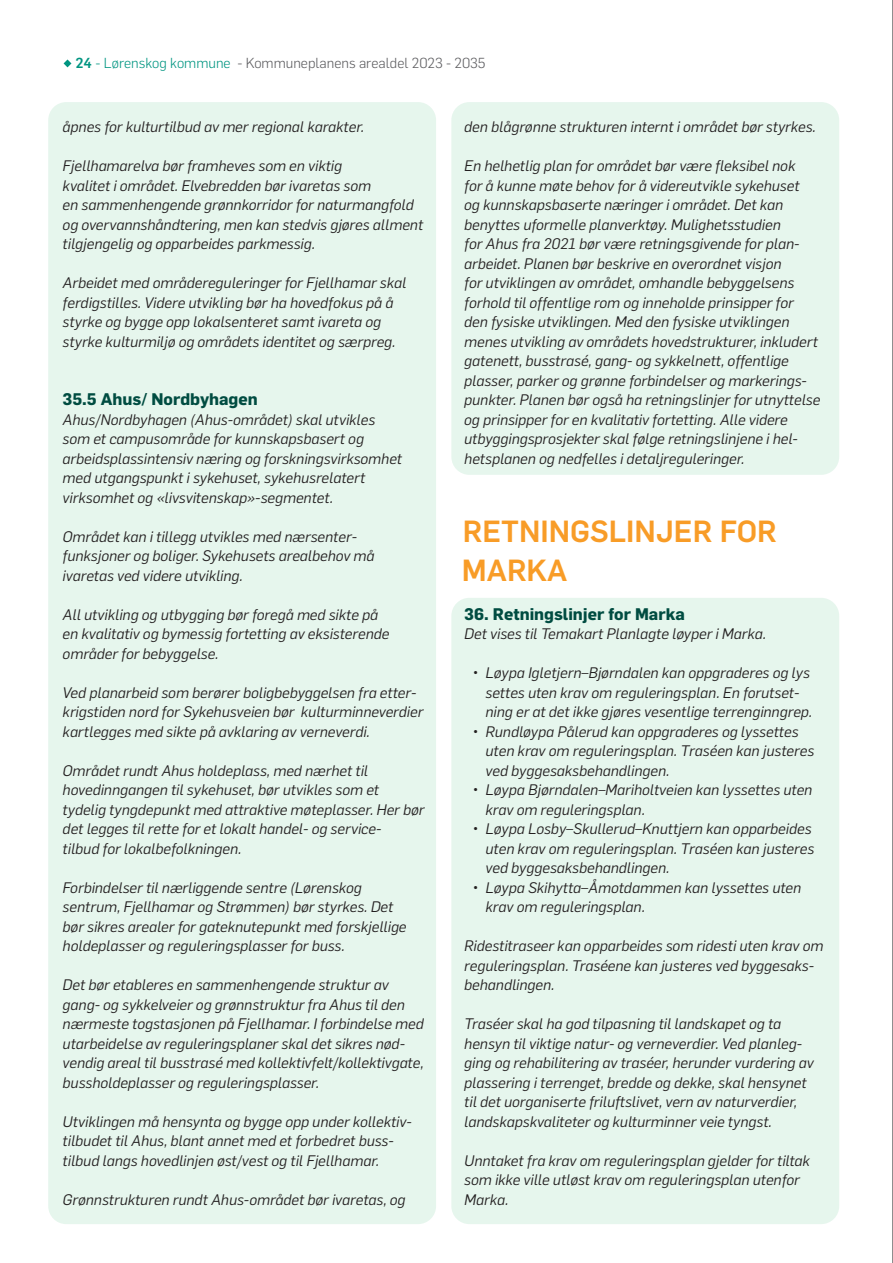
<style>
.page{position:relative;width:893px;height:1263px;background:#fff}
.page>*{position:absolute;margin:0;border:0;box-sizing:border-box;transform-origin:0 0}
.t1{font:500 30px/39px "Flama";color:#f89c27}
.t2{font:700 16.5px "Flama";color:#004c41}
.t3{font:italic 15px/19.5px "Flama";color:#231f20}
.t4{font:300 14.25px "Flama";color:#5c5c5f}
.s1{font-weight:500;color:#009581}
.s2{color:#009581}
.s3{font-style:normal}
</style>
<div class="page">
<hr style="left:892px;top:0;width:1px;height:1263px;background:#231f20">
<div style="left:48px;top:102px;width:388px;height:1122px;background:#e6f6ed;border-radius:18px"></div>
<div style="left:451px;top:102px;width:388px;height:373px;background:#e6f6ed;border-radius:18px"></div>
<div style="left:451px;top:598px;width:388px;height:626px;background:#e6f6ed;border-radius:18px"></div>
<svg style="left:64px;top:59px;width:7px;height:8px"></svg>
<p class="t4" style="left:75px;top:53px;width:412px"><span class="s1">24</span> <span class="s2">- Lørenskog kommune</span> - Kommuneplanens arealdel 2023 - 2035</p>
<p class="t3" style="left:63px;top:116px;width:303px">åpnes for kulturtilbud av mer regional karakter.</p>
<p class="t3" style="left:63px;top:155px;width:362px">Fjellhamarelva bør framheves som en viktig<br>kvalitet i området. Elvebredden bør ivaretas som<br>en sammenhengende grønnkorridor for naturmangfold og overvannshåndtering, men kan stedvis gjøres allment tilgjengelig og opparbeides parkmessig.</p>
<p class="t3" style="left:63px;top:272px;width:345px">Arbeidet med områdereguleringer for Fjellhamar skal ferdigstilles. Videre utvikling bør ha hovedfokus på å styrke og bygge opp lokalsenteret samt ivareta og styrke kulturmiljø og områdets identitet og særpreg.</p>
<p class="t2" style="left:63px;top:389px;width:197px">35.5 Ahus/ Nordbyhagen</p>
<p class="t3" style="left:63px;top:409px;width:341px">Ahus/Nordbyhagen (Ahus-området) skal utvikles som et campusområde for kunnskapsbasert og arbeidsplassintensiv næring og forskningsvirksomhet med utgangspunkt i sykehuset, sykehusrelatert virksomhet og «livsvitenskap»-segmentet.</p>
<p class="t3" style="left:63px;top:526px;width:313px">Området kan i tillegg utvikles med nærsenter&shy;funksjoner og boliger. Sykehusets arealbehov må ivaretas ved videre utvikling.</p>
<p class="t3" style="left:63px;top:604px;width:328px">All utvikling og utbygging bør foregå med sikte på en kvalitativ og bymessig fortetting av eksisterende områder for bebyggelse.</p>
<p class="t3" style="left:63px;top:682px;width:362px">Ved planarbeid som berører boligbebyggelsen fra etter&shy;krigstiden nord for Sykehusveien bør kulturminneverdier kartlegges med sikte på avklaring av verneverdi.</p>
<p class="t3" style="left:63px;top:760px;width:363px">Området rundt Ahus holdeplass, med nærhet til hovedinngangen til sykehuset, bør utvikles som et tydelig tyngdepunkt med attraktive møteplasser. Her bør det legges til rette for et lokalt handel- og service-<br>tilbud for lokalbefolkningen.</p>
<p class="t3" style="left:63px;top:877px;width:345px">Forbindelser til nærliggende sentre (Lørenskog sentrum, Fjellhamar og Strømmen) bør styrkes. Det bør sikres arealer for gateknutepunkt med forskjellige holdeplasser og reguleringsplasser for buss.</p>
<p class="t3" style="left:63px;top:974px;width:363px">Det bør etableres en sammenhengende struktur av gang- og sykkelveier og grønnstruktur fra Ahus til den nærmeste togstasjonen på Fjellhamar. I forbindelse med utarbeidelse av reguleringsplaner skal det sikres nød&shy;vendig areal til busstrasé med kollektivfelt/kollektivgate, bussholdeplasser og reguleringsplasser.</p>
<p class="t3" style="left:63px;top:1111px;width:351px">Utviklingen må hensynta og bygge opp under kollektiv&shy;tilbudet til Ahus, blant annet med et forbedret buss&shy;tilbud langs hovedlinjen øst/vest og til Fjellhamar.</p>
<p class="t3" style="left:63px;top:1189px;width:344px">Grønnstrukturen rundt Ahus-området bør ivaretas, og</p>
<p class="t3" style="left:464px;top:116px;width:353px">den blågrønne strukturen internt i området bør styrkes.</p>
<p class="t3" style="left:464px;top:155px;width:358px">En helhetlig plan for området bør være fleksibel nok<br>for å kunne møte behov for å videreutvikle sykehuset<br>og kunnskapsbaserte næringer i området. Det kan benyttes uformelle planverktøy. Mulighetsstudien<br>for Ahus fra 2021 bør være retningsgivende for plan&shy;arbeidet. Planen bør beskrive en overordnet visjon<br>for utviklingen av området, omhandle bebyggelsens forhold til offentlige rom og inneholde prinsipper for den fysiske utviklingen. Med den fysiske utviklingen menes utvikling av områdets hovedstrukturer, inkludert gatenett, busstrasé, gang- og sykkelnett, offentlige plasser, parker og grønne forbindelser og markerings&shy;punkter. Planen bør også ha retningslinjer for utnyttelse og prinsipper for en kvalitativ fortetting. Alle videre utbyggingsprosjekter skal følge retningslinjene i hel&shy;hetsplanen og nedfelles i detaljreguleringer.</p>
<h1 class="t1" style="left:462px;top:509px;width:316px">RETNINGSLINJER FOR<br>MARKA</h1>
<p class="t2" style="left:464px;top:604px;width:222px">36. Retningslinjer for Marka</p>
<p class="t3" style="left:464px;top:623px;width:303px">Det vises til Temakart Planlagte løyper i Marka.</p>
<p class="t3" style="left:485px;top:662px;width:328px;text-indent:-13px"><span class="s3">•</span> Løypa Igletjern–Bjørndalen kan oppgraderes og lys settes uten krav om reguleringsplan. En forutset&shy;ning er at det ikke gjøres vesentlige terrenginngrep.</p>
<p class="t3" style="left:485px;top:721px;width:330px;text-indent:-13px"><span class="s3">•</span> Rundløypa Pålerud kan oppgraderes og lyssettes uten krav om reguleringsplan. Traséen kan justeres ved byggesaksbehandlingen.</p>
<p class="t3" style="left:485px;top:779px;width:328px;text-indent:-13px"><span class="s3">•</span> Løypa Bjørndalen–Mariholtveien kan lyssettes uten krav om reguleringsplan.</p>
<p class="t3" style="left:485px;top:818px;width:330px;text-indent:-13px"><span class="s3">•</span> Løypa Losby–Skullerud–Knuttjern kan opparbeides uten krav om reguleringsplan. Traséen kan justeres ved byggesaksbehandlingen.</p>
<p class="t3" style="left:485px;top:877px;width:317px;text-indent:-13px"><span class="s3">•</span> Løypa Skihytta–Åmotdammen kan lyssettes uten krav om reguleringsplan.</p>
<p class="t3" style="left:464px;top:935px;width:361px">Ridestitraseer kan opparbeides som ridesti uten krav om reguleringsplan. Traséene kan justeres ved byggesaks&shy;behandlingen.</p>
<p class="t3" style="left:464px;top:1013px;width:351px">Traséer skal ha god tilpasning til landskapet og ta hensyn til viktige natur- og verneverdier. Ved planleg&shy;ging og rehabilitering av traséer, herunder vurdering av plassering i terrenget, bredde og dekke, skal hensynet til det uorganiserte friluftslivet, vern av naturverdier, landskapskvaliteter og kulturminner veie tyngst.</p>
<p class="t3" style="left:464px;top:1150px;width:347px">Unntaket fra krav om reguleringsplan gjelder for tiltak som ikke ville utløst krav om reguleringsplan utenfor<br>Marka.</p>
</div>
